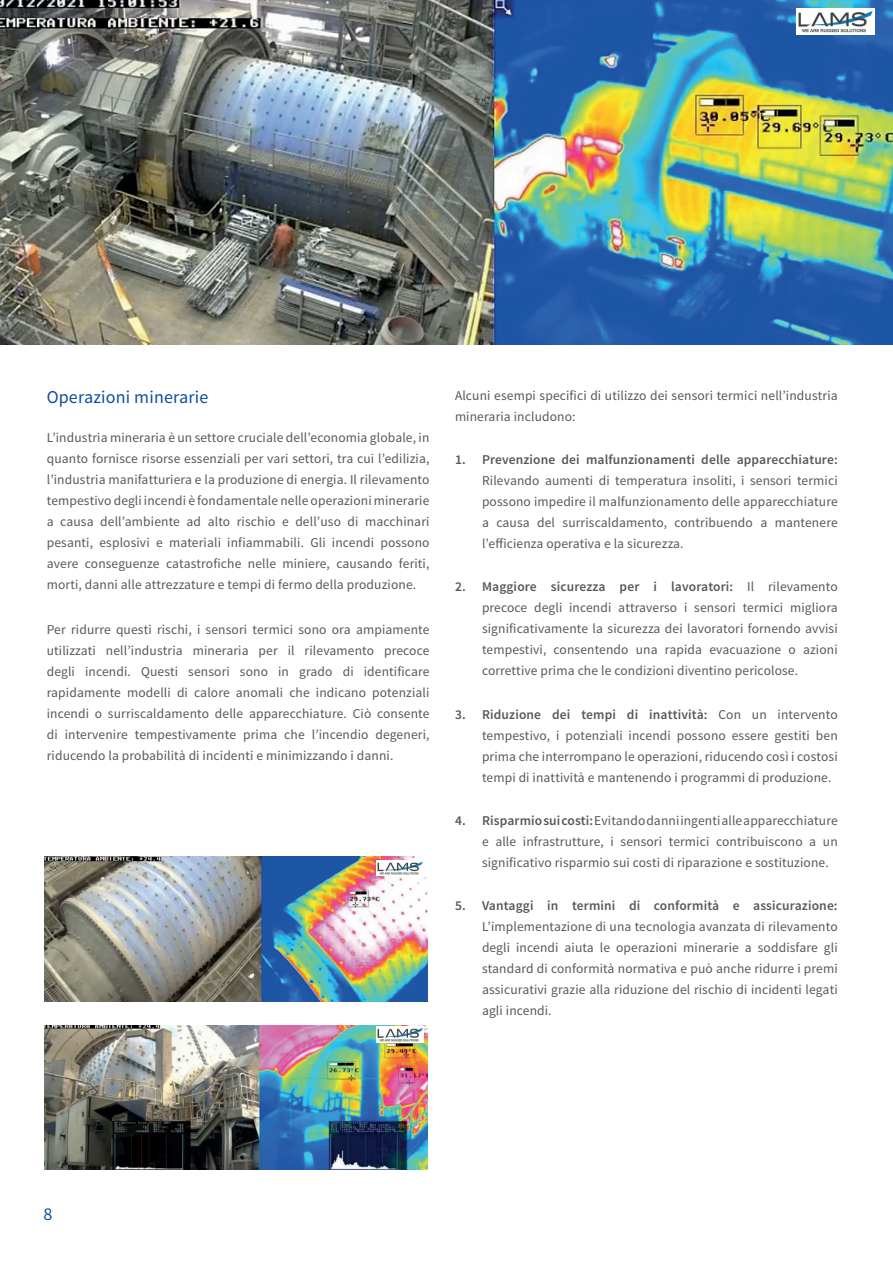
<style>
.page{position:relative;width:893px;height:1263px;background:#fff}
.page>*{position:absolute;margin:0;border:0;box-sizing:border-box;transform-origin:0 0}
.t1{font:18px "Source Sans Pro";letter-spacing:.01em;color:#0d4da1}
.t2{font:13.5px/21px "Source Sans Pro";letter-spacing:.01em;color:#57585a;text-align:justify}
.t3{font:600 13.5px "Source Sans Pro";letter-spacing:.01em;color:#57585a}
.s1{font-weight:600}
</style>
<div class="page">
<img style="left:0;top:0;width:893px;height:344px">
<img style="left:797px;top:9px;width:77px;height:25px">
<img style="left:45px;top:857px;width:382px;height:144px">
<img style="left:377px;top:860px;width:46px;height:15px">
<img style="left:45px;top:1025px;width:382px;height:145px">
<img style="left:377px;top:1027px;width:46px;height:15px">
<h1 class="t1" style="left:47px;top:385px;width:163px">Operazioni minerarie</h1>
<p class="t2" style="left:47px;top:427px;width:384px">L’industria mineraria è un settore cruciale dell’economia globale, in quanto fornisce risorse essenziali per vari settori, tra cui l’edilizia, l’industria manifatturiera e la produzione di energia. Il rilevamento tempestivo degli incendi è fondamentale nelle operazioni minerarie a causa dell’ambiente ad alto rischio e dell’uso di macchinari pesanti, esplosivi e materiali infiammabili. Gli incendi possono avere conseguenze catastrofiche nelle miniere, causando feriti, morti, danni alle attrezzature e tempi di fermo della produzione.</p>
<p class="t2" style="left:47px;top:619px;width:384px">Per ridurre questi rischi, i sensori termici sono ora ampiamente utilizzati nell’industria mineraria per il rilevamento precoce degli incendi. Questi sensori sono in grado di identificare rapidamente modelli di calore anomali che indicano potenziali incendi o surriscaldamento delle apparecchiature. Ciò consente di intervenire tempestivamente prima che l’incendio degeneri, riducendo la probabilità di incidenti e minimizzando i danni.</p>
<p class="t2" style="left:455px;top:385px;width:384px">Alcuni esempi specifici di utilizzo dei sensori termici nell’industria mineraria includono:</p>
<p class="t3" style="left:455px;top:451px;width:384px">1. Prevenzione dei malfunzionamenti delle apparecchiature:</p>
<p class="t2" style="left:482px;top:470px;width:357px">Rilevando aumenti di temperatura insoliti, i sensori termici possono impedire il malfunzionamento delle apparecchiature a causa del surriscaldamento, contribuendo a mantenere l’efficienza operativa e la sicurezza.</p>
<p class="t2" style="left:482px;top:576px;width:357px;text-indent:-27px"><span class="s1">2. Maggiore sicurezza per i lavoratori:</span> Il rilevamento precoce degli incendi attraverso i sensori termici migliora significativamente la sicurezza dei lavoratori fornendo avvisi tempestivi, consentendo una rapida evacuazione o azioni correttive prima che le condizioni diventino pericolose.</p>
<p class="t2" style="left:482px;top:704px;width:357px;text-indent:-27px"><span class="s1">3. Riduzione dei tempi di inattività:</span> Con un intervento tempestivo, i potenziali incendi possono essere gestiti ben prima che interrompano le operazioni, riducendo così i costosi tempi di inattività e mantenendo i programmi di produzione.</p>
<p class="t2" style="left:482px;top:810px;width:357px;text-indent:-27px"><span class="s1">4. Risparmio sui costi:</span> Evitando danni ingenti alle apparecchiature e alle infrastrutture, i sensori termici contribuiscono a un significativo risparmio sui costi di riparazione e sostituzione.</p>
<p class="t3" style="left:455px;top:897px;width:384px">5. Vantaggi in termini di conformità e assicurazione:</p>
<p class="t2" style="left:482px;top:916px;width:357px">L’implementazione di una tecnologia avanzata di rilevamento degli incendi aiuta le operazioni minerarie a soddisfare gli standard di conformità normativa e può anche ridurre i premi assicurativi grazie alla riduzione del rischio di incidenti legati agli incendi.</p>
<h1 class="t1" style="left:44px;top:1202px;width:10px">8</h1>
</div>
